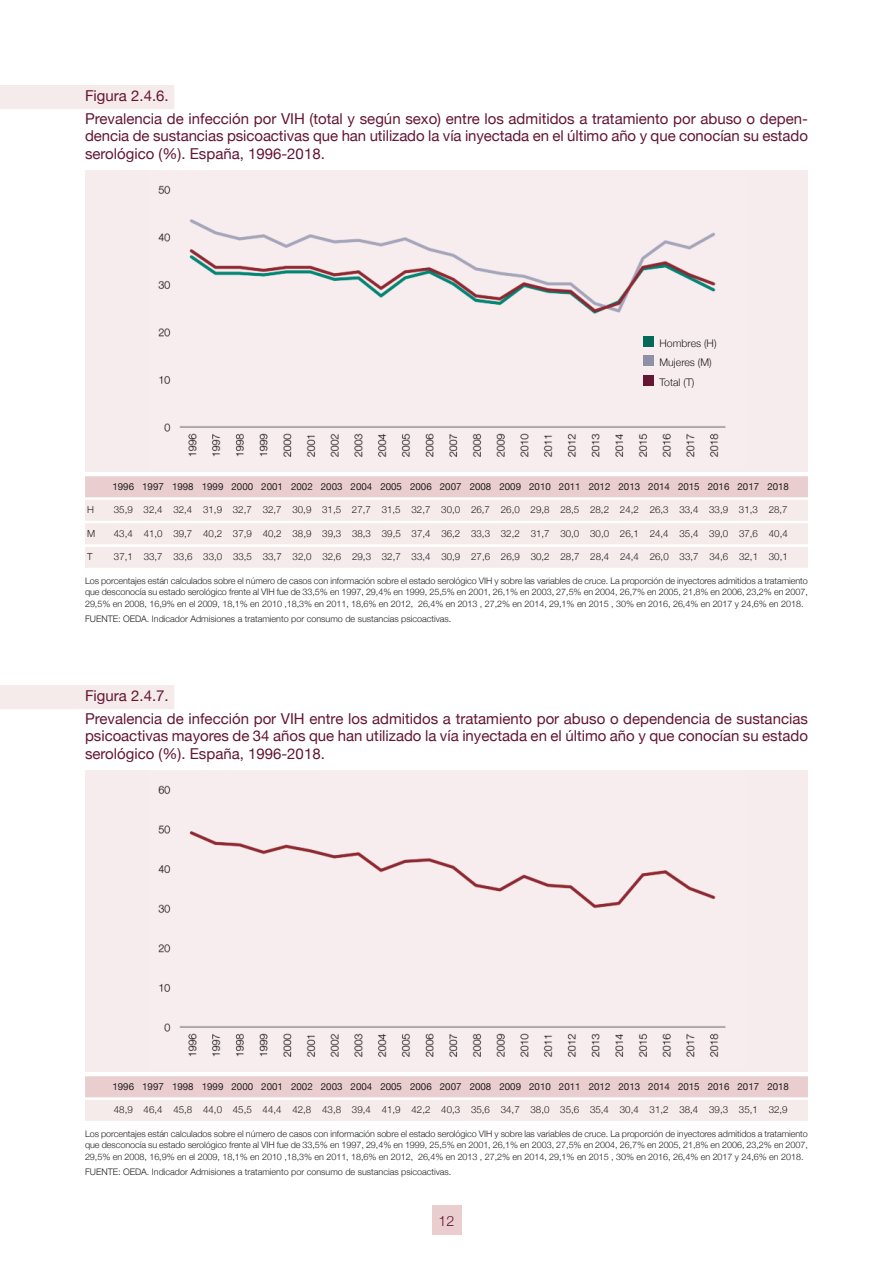
<style>
.page{position:relative;width:893px;height:1263px;background:#fff}
.page>*{position:absolute;margin:0;border:0;box-sizing:border-box;transform-origin:0 0}
.t1{font:15px/17.2px "Helvetica Neue";color:#641633;text-align:justify}
.t2{font:300 14.25px "Helvetica Neue";color:#641633}
.t3{font:300 10.5px/19.6px "Helvetica Neue";color:#231f20}
.t4{font:300 9.75px "Helvetica Neue";color:#231f20}
.t5{font:9.75px "Helvetica Neue";color:#231f20}
.t6{font:300 9px/11.2px "Helvetica Neue";color:#231f20;text-align:justify}
</style>
<div class="page">
<div style="left:85px;top:476px;width:723px;height:21px;background:#eacecf"></div>
<div style="left:85px;top:500px;width:723px;height:21px;background:#f6ebeb"></div>
<div style="left:85px;top:523px;width:723px;height:21px;background:#f6ebeb"></div>
<div style="left:85px;top:547px;width:723px;height:21px;background:#f6ebeb"></div>
<div style="left:85px;top:1076px;width:723px;height:21px;background:#eacecf"></div>
<div style="left:85px;top:1100px;width:723px;height:21px;background:#f6ebeb"></div>
<div style="left:85px;top:770px;width:723px;height:302px;background:#f7eced"></div>
<div style="left:0;top:685px;width:174px;height:24px;background:#f6ebeb"></div>
<div style="left:85px;top:170px;width:723px;height:302px;background:#f7eced"></div>
<div style="left:0;top:85px;width:174px;height:24px;background:#f6ebeb"></div>
<div style="left:432px;top:1205px;width:29px;height:30px;background:#eacecf"></div>
<img style="left:158px;top:185px;width:568px;height:272px">
<div style="left:643px;top:336px;width:11px;height:11px;background:#056959"></div>
<div style="left:643px;top:356px;width:11px;height:10px;background:#8e90a8"></div>
<div style="left:643px;top:375px;width:11px;height:11px;background:#641633"></div>
<img style="left:158px;top:785px;width:568px;height:272px">
<p class="t1" style="left:85px;top:86px;width:85px">Figura 2.4.6.</p>
<p class="t1" style="left:85px;top:110px;width:724px">Prevalencia de infección por VIH (total y según sexo) entre los admitidos a tratamiento por abuso o depen&shy;dencia de sustancias psicoactivas que han utilizado la vía inyectada en el último año y que conocían su estado serológico (%). España, 1996-2018.</p>
<p class="t3" style="left:660px;top:333px;width:58px">Hombres (H)<br>Mujeres (M)<br>Total (T)</p>
<p class="t5" style="left:112px;top:480px;width:678px">1996 1997 1998 1999 2000 2001 2002 2003 2004 2005 2006 2007 2008 2009 2010 2011 2012 2013 2014 2015 2016 2017 2018</p>
<p class="t4" style="left:87px;top:504px;width:8px">H</p>
<p class="t4" style="left:114px;top:504px;width:20px">35,9</p>
<p class="t4" style="left:144px;top:504px;width:20px">32,4</p>
<p class="t4" style="left:173px;top:504px;width:20px">32,4</p>
<p class="t4" style="left:203px;top:504px;width:20px">31,9</p>
<p class="t4" style="left:233px;top:504px;width:20px">32,7</p>
<p class="t4" style="left:263px;top:504px;width:20px">32,7</p>
<p class="t4" style="left:292px;top:504px;width:20px">30,9</p>
<p class="t4" style="left:322px;top:504px;width:20px">31,5</p>
<p class="t4" style="left:352px;top:504px;width:20px">27,7</p>
<p class="t4" style="left:382px;top:504px;width:20px">31,5</p>
<p class="t4" style="left:411px;top:504px;width:20px">32,7</p>
<p class="t4" style="left:441px;top:504px;width:20px">30,0</p>
<p class="t4" style="left:471px;top:504px;width:20px">26,7</p>
<p class="t4" style="left:501px;top:504px;width:20px">26,0</p>
<p class="t4" style="left:531px;top:504px;width:20px">29,8</p>
<p class="t4" style="left:560px;top:504px;width:20px">28,5</p>
<p class="t4" style="left:590px;top:504px;width:20px">28,2</p>
<p class="t4" style="left:620px;top:504px;width:20px">24,2</p>
<p class="t4" style="left:650px;top:504px;width:20px">26,3</p>
<p class="t4" style="left:679px;top:504px;width:20px">33,4</p>
<p class="t4" style="left:709px;top:504px;width:20px">33,9</p>
<p class="t4" style="left:739px;top:504px;width:20px">31,3</p>
<p class="t4" style="left:769px;top:504px;width:20px">28,7</p>
<p class="t4" style="left:87px;top:527px;width:10px">M</p>
<p class="t4" style="left:114px;top:527px;width:20px">43,4</p>
<p class="t4" style="left:144px;top:527px;width:20px">41,0</p>
<p class="t4" style="left:173px;top:527px;width:20px">39,7</p>
<p class="t4" style="left:203px;top:527px;width:20px">40,2</p>
<p class="t4" style="left:233px;top:527px;width:20px">37,9</p>
<p class="t4" style="left:263px;top:527px;width:20px">40,2</p>
<p class="t4" style="left:292px;top:527px;width:20px">38,9</p>
<p class="t4" style="left:322px;top:527px;width:20px">39,3</p>
<p class="t4" style="left:352px;top:527px;width:20px">38,3</p>
<p class="t4" style="left:382px;top:527px;width:20px">39,5</p>
<p class="t4" style="left:412px;top:527px;width:20px">37,4</p>
<p class="t4" style="left:441px;top:527px;width:20px">36,2</p>
<p class="t4" style="left:471px;top:527px;width:20px">33,3</p>
<p class="t4" style="left:501px;top:527px;width:20px">32,2</p>
<p class="t4" style="left:531px;top:527px;width:20px">31,7</p>
<p class="t4" style="left:560px;top:527px;width:20px">30,0</p>
<p class="t4" style="left:590px;top:527px;width:20px">30,0</p>
<p class="t4" style="left:620px;top:527px;width:20px">26,1</p>
<p class="t4" style="left:650px;top:527px;width:20px">24,4</p>
<p class="t4" style="left:679px;top:527px;width:20px">35,4</p>
<p class="t4" style="left:709px;top:527px;width:20px">39,0</p>
<p class="t4" style="left:739px;top:527px;width:20px">37,6</p>
<p class="t4" style="left:769px;top:527px;width:20px">40,4</p>
<p class="t4" style="left:87px;top:551px;width:7px">T</p>
<p class="t4" style="left:114px;top:551px;width:20px">37,1</p>
<p class="t4" style="left:144px;top:551px;width:20px">33,7</p>
<p class="t4" style="left:173px;top:551px;width:20px">33,6</p>
<p class="t4" style="left:203px;top:551px;width:20px">33,0</p>
<p class="t4" style="left:233px;top:551px;width:20px">33,5</p>
<p class="t4" style="left:263px;top:551px;width:20px">33,7</p>
<p class="t4" style="left:293px;top:551px;width:20px">32,0</p>
<p class="t4" style="left:322px;top:551px;width:20px">32,6</p>
<p class="t4" style="left:352px;top:551px;width:20px">29,3</p>
<p class="t4" style="left:382px;top:551px;width:20px">32,7</p>
<p class="t4" style="left:412px;top:551px;width:20px">33,4</p>
<p class="t4" style="left:441px;top:551px;width:20px">30,9</p>
<p class="t4" style="left:471px;top:551px;width:20px">27,6</p>
<p class="t4" style="left:501px;top:551px;width:20px">26,9</p>
<p class="t4" style="left:531px;top:551px;width:20px">30,2</p>
<p class="t4" style="left:560px;top:551px;width:20px">28,7</p>
<p class="t4" style="left:590px;top:551px;width:20px">28,4</p>
<p class="t4" style="left:620px;top:551px;width:20px">24,4</p>
<p class="t4" style="left:650px;top:551px;width:20px">26,0</p>
<p class="t4" style="left:680px;top:551px;width:20px">33,7</p>
<p class="t4" style="left:709px;top:551px;width:20px">34,6</p>
<p class="t4" style="left:739px;top:551px;width:20px">32,1</p>
<p class="t4" style="left:769px;top:551px;width:20px">30,1</p>
<p class="t6" style="left:85px;top:575px;width:724px">Los porcentajes están calculados sobre el número de casos con información sobre el estado serológico VIH y sobre las variables de cruce. La proporción de inyectores admitidos a tratamiento que desconocía su estado serológico frente al VIH fue de 33,5% en 1997, 29,4% en 1999, 25,5% en 2001, 26,1% en 2003, 27,5% en 2004, 26,7% en 2005, 21,8% en 2006, 23,2% en 2007, 29,5% en 2008, 16,9% en el 2009, 18,1% en 2010 ,18,3% en 2011, 18,6% en 2012, 26,4% en 2013 , 27,2% en 2014, 29,1% en 2015 , 30% en 2016, 26,4% en 2017 y 24,6% en 2018.</p>
<p class="t6" style="left:85px;top:613px;width:368px">FUENTE: OEDA. Indicador Admisiones a tratamiento por consumo de sustancias psicoactivas.</p>
<p class="t1" style="left:85px;top:686px;width:85px">Figura 2.4.7.</p>
<p class="t1" style="left:85px;top:710px;width:724px">Prevalencia de infección por VIH entre los admitidos a tratamiento por abuso o dependencia de sustancias psicoactivas mayores de 34 años que han utilizado la vía inyectada en el último año y que conocían su estado serológico (%). España, 1996-2018.</p>
<p class="t5" style="left:112px;top:1080px;width:678px">1996 1997 1998 1999 2000 2001 2002 2003 2004 2005 2006 2007 2008 2009 2010 2011 2012 2013 2014 2015 2016 2017 2018</p>
<p class="t4" style="left:114px;top:1104px;width:675px">48,9 46,4 45,8 44,0 45,5 44,4 42,8 43,8 39,4 41,9 42,2 40,3 35,6 34,7 38,0 35,6 35,4 30,4 31,2 38,4 39,3 35,1 32,9</p>
<p class="t6" style="left:85px;top:1128px;width:724px">Los porcentajes están calculados sobre el número de casos con información sobre el estado serológico VIH y sobre las variables de cruce. La proporción de inyectores admitidos a tratamiento que desconocía su estado serológico frente al VIH fue de 33,5% en 1997, 29,4% en 1999, 25,5% en 2001, 26,1% en 2003, 27,5% en 2004, 26,7% en 2005, 21,8% en 2006, 23,2% en 2007, 29,5% en 2008, 16,9% en el 2009, 18,1% en 2010 ,18,3% en 2011, 18,6% en 2012, 26,4% en 2013 , 27,2% en 2014, 29,1% en 2015 , 30% en 2016, 26,4% en 2017 y 24,6% en 2018.</p>
<p class="t6" style="left:85px;top:1166px;width:368px">FUENTE: OEDA. Indicador Admisiones a tratamiento por consumo de sustancias psicoactivas.</p>
<p class="t2" style="left:439px;top:1212px;width:17px">12</p>
</div>
